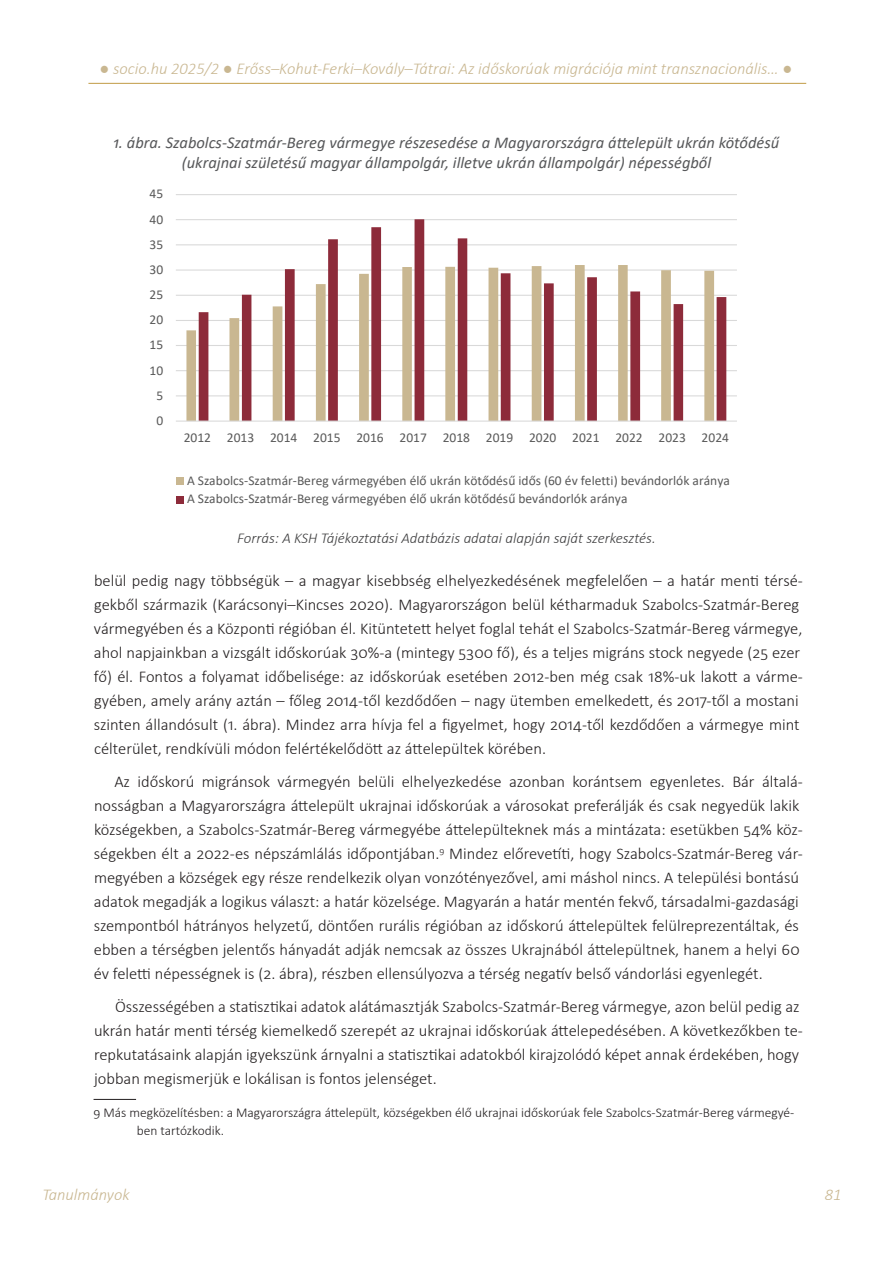
<style>
.page{position:relative;width:893px;height:1263px;background:#fff}
.page>*{position:absolute;margin:0;border:0;box-sizing:border-box;transform-origin:0 0}
.socio_hu_szoveg{font:300 16.5px/24px "Calibri";color:#231f20}
.tablazatcim{font:italic 16.5px/19.8px "Calibri";color:#57585a;text-align:center}
.t1{font:italic 300 16.5px "Calibri";color:#c9b791}
.kepalairas{font:italic 300 15px "Calibri";color:#3e3e3f}
.t2{font:13.5px/18.8px "Calibri";color:#595959}
.labjegyzet{font:300 13.5px/18px "Calibri";color:#231f20}
</style>
<div class="page">
<hr style="left:88px;top:83px;width:718px;height:1px;background:#c19c46">
<hr style="left:94px;top:1099px;width:42px;height:1px;background:#231f20">
<hr style="left:176px;top:395px;width:561px;height:1px;background:#d9d9d9">
<hr style="left:176px;top:370px;width:561px;height:1px;background:#d9d9d9">
<hr style="left:176px;top:345px;width:561px;height:1px;background:#d9d9d9">
<hr style="left:176px;top:320px;width:561px;height:1px;background:#d9d9d9">
<hr style="left:176px;top:295px;width:561px;height:1px;background:#d9d9d9">
<hr style="left:176px;top:269px;width:561px;height:2px;background:#d9d9d9">
<hr style="left:176px;top:244px;width:561px;height:1px;background:#d9d9d9">
<hr style="left:176px;top:219px;width:561px;height:1px;background:#d9d9d9">
<hr style="left:176px;top:194px;width:561px;height:1px;background:#d9d9d9">
<svg style="left:186px;top:269px;width:13px;height:152px"></svg>
<svg style="left:199px;top:219px;width:527px;height:202px"></svg>
<hr style="left:176px;top:421px;width:561px;height:1px;background:#d9d9d9">
<div style="left:176px;top:477px;width:8px;height:7px;background:#c9b791"></div>
<div style="left:176px;top:496px;width:8px;height:7px;background:#8d2b3a"></div>
<p class="t1" style="left:99px;top:58px;width:694px">● socio.hu 2025/2 ● Erőss–Kohut-Ferki–Kovály–Tátrai: Az időskorúak migrációja mint transznacionális… ●</p>
<p class="tablazatcim" style="left:114px;top:132px;width:667px">1. ábra. Szabolcs-Szatmár-Bereg vármegye részesedése a Magyarországra áttelepült ukrán kötődésű (ukrajnai születésű magyar állampolgár, illetve ukrán állampolgár) népességből</p>
<p class="t2" style="left:150px;top:184px;width:15px">45</p>
<p class="t2" style="left:150px;top:209px;width:15px">40</p>
<p class="t2" style="left:150px;top:234px;width:15px">35</p>
<p class="t2" style="left:150px;top:260px;width:15px">30</p>
<p class="t2" style="left:150px;top:285px;width:15px">25</p>
<p class="t2" style="left:150px;top:310px;width:15px">20</p>
<p class="t2" style="left:150px;top:335px;width:15px">15</p>
<p class="t2" style="left:150px;top:360px;width:15px">10</p>
<p class="t2" style="left:156px;top:385px;width:8px">5</p>
<p class="t2" style="left:156px;top:411px;width:8px">0</p>
<p class="t2" style="left:184px;top:428px;width:547px">2012 2013 2014 2015 2016 2017 2018 2019 2020 2021 2022 2023 2024</p>
<p class="t2" style="left:187px;top:470px;width:544px">A Szabolcs-Szatmár-Bereg vármegyében élő ukrán kötődésű idős (60 év feletti) bevándorlók aránya<br>A Szabolcs-Szatmár-Bereg vármegyében élő ukrán kötődésű bevándorlók aránya</p>
<p class="kepalairas" style="left:237px;top:529px;width:420px">Forrás: A KSH Tájékoztatási Adatbázis adatai alapján saját szerkesztés.</p>
<p class="socio_hu_szoveg" style="left:94px;top:569px;width:711px">belül pedig nagy többségük – a magyar kisebbség elhelyezkedésének megfelelően – a határ menti térsé&shy;gekből származik (Karácsonyi–Kincses 2020). Magyarországon belül kétharmaduk Szabolcs-Szatmár-Bereg vármegyében és a Központi régióban él. Kitüntetett helyet foglal tehát el Szabolcs-Szatmár-Bereg vármegye, ahol napjainkban a vizsgált időskorúak 30%-a (mintegy 5300 fő), és a teljes migráns stock negyede (25 ezer fő) él. Fontos a folyamat időbelisége: az időskorúak esetében 2012-ben még csak 18%-uk lakott a várme&shy;gyében, amely arány aztán – főleg 2014-től kezdődően – nagy ütemben emelkedett, és 2017-től a mostani szinten állandósult (1. ábra). Mindez arra hívja fel a figyelmet, hogy 2014-től kezdődően a vármegye mint célterület, rendkívüli módon felértékelődött az áttelepültek körében.</p>
<p class="socio_hu_szoveg" style="left:94px;top:769px;width:711px;text-indent:21px">Az időskorú migránsok vármegyén belüli elhelyezkedése azonban korántsem egyenletes. Bár általá&shy;nosságban a Magyarországra áttelepült ukrajnai időskorúak a városokat preferálják és csak negyedük lakik községekben, a Szabolcs-Szatmár-Bereg vármegyébe áttelepülteknek más a mintázata: esetükben 54% köz&shy;ségekben élt a 2022-es népszámlálás időpontjában.<sup>9</sup> Mindez előrevetíti, hogy Szabolcs-Szatmár-Bereg vár&shy;megyében a községek egy része rendelkezik olyan vonzótényezővel, ami máshol nincs. A települési bontású adatok megadják a logikus választ: a határ közelsége. Magyarán a határ mentén fekvő, társadalmi-gazdasági szempontból hátrányos helyzetű, döntően rurális régióban az időskorú áttelepültek felülreprezentáltak, és ebben a térségben jelentős hányadát adják nemcsak az összes Ukrajnából áttelepültnek, hanem a helyi 60 év feletti népességnek is (2. ábra), részben ellensúlyozva a térség negatív belső vándorlási egyenlegét.</p>
<p class="socio_hu_szoveg" style="left:94px;top:994px;width:710px;text-indent:21px">Összességében a statisztikai adatok alátámasztják Szabolcs-Szatmár-Bereg vármegye, azon belül pedig az ukrán határ menti térség kiemelkedő szerepét az ukrajnai időskorúak áttelepedésében. A következőkben te&shy;repkutatásaink alapján igyekszünk árnyalni a statisztikai adatokból kirajzolódó képet annak érdekében, hogy jobban megismerjük e lokálisan is fontos jelenséget.</p>
<p class="labjegyzet" style="left:137px;top:1104px;width:659px;text-indent:-43px">9 Más megközelítésben: a Magyarországra áttelepült, községekben élő ukrajnai időskorúak fele Szabolcs-Szatmár-Bereg vármegyé&shy;ben tartózkodik.</p>
<p class="t1" style="left:42px;top:1184px;width:89px">Tanulmányok</p>
<p class="t1" style="left:825px;top:1184px;width:18px">81</p>
</div>
